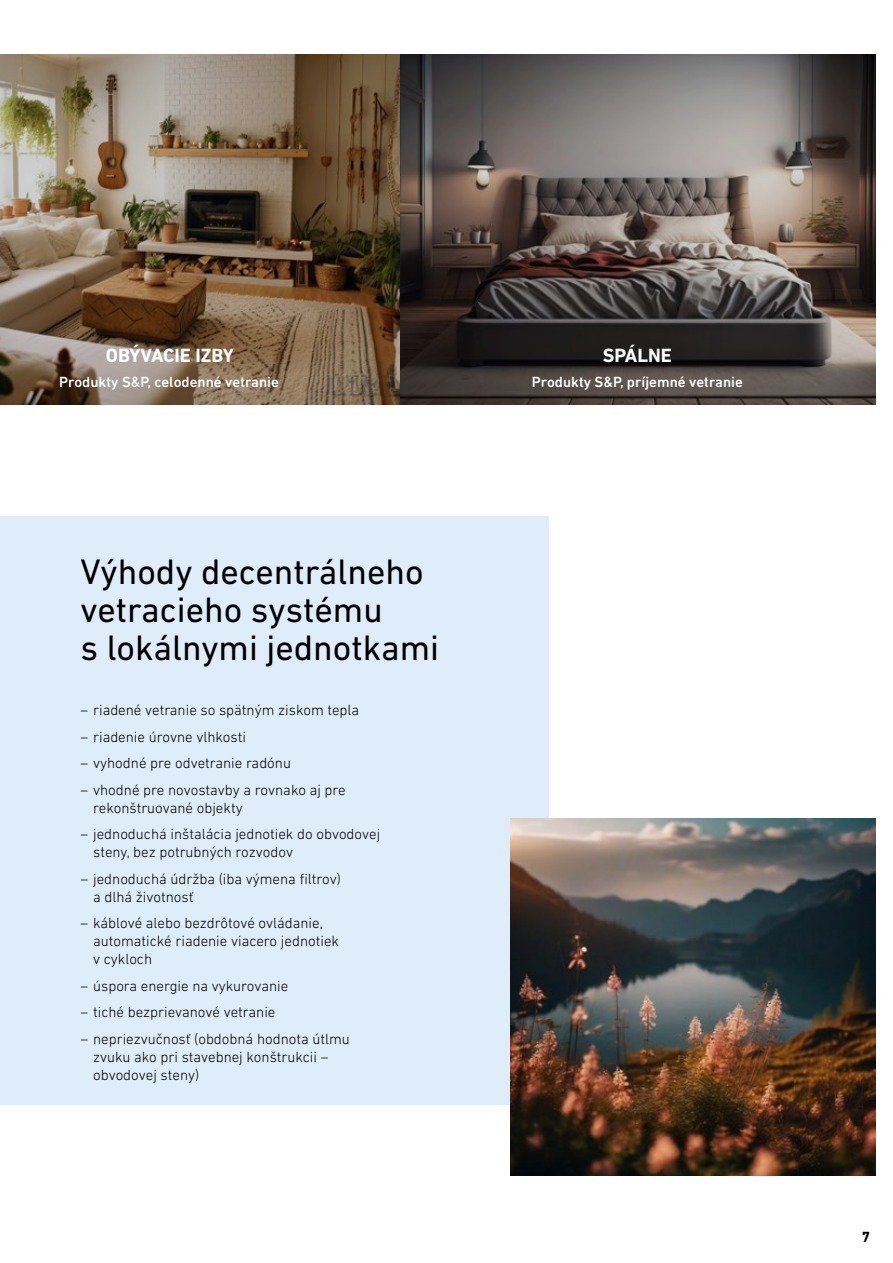
<style>
.page{position:relative;width:893px;height:1263px;background:#fff}
.page>*{position:absolute;margin:0;border:0;box-sizing:border-box;transform-origin:0 0}
.t1{font:36px/38.1px "DIN Next LT Pro";color:#000}
.t2{font:700 19.5px "DIN Next LT Pro";color:#fff}
.t3{font:300 15px/18px "DIN Next LT Pro";color:#000}
.t4{font:500 15px "DIN Next LT Pro";color:#fff}
.t5{font:700 15px "DIN Next LT Pro";color:#000}
</style>
<div class="page">
<div style="left:0;top:516px;width:549px;height:588px;background:#deedf9"></div>
<img style="left:0;top:54px;width:876px;height:351px">
<img style="left:510px;top:819px;width:366px;height:357px">
<h2 class="t2" style="left:106px;top:344px;width:130px">OBÝVACIE IZBY</h2>
<h2 class="t2" style="left:603px;top:344px;width:71px">SPÁLNE</h2>
<p class="t4" style="left:59px;top:373px;width:221px">Produkty S&amp;P, celodenné vetranie</p>
<p class="t4" style="left:532px;top:373px;width:213px">Produkty S&amp;P, príjemné vetranie</p>
<h1 class="t1" style="left:80px;top:552px;width:360px">Výhody decentrálneho vetracieho systému<br>s lokálnymi jednotkami</h1>
<p class="t3" style="left:80px;top:701px;width:280px">– riadené vetranie so spätným ziskom tepla</p>
<p class="t3" style="left:80px;top:727px;width:167px">– riadenie úrovne vlhkosti</p>
<p class="t3" style="left:80px;top:754px;width:212px">– vyhodné pre odvetranie radónu</p>
<p class="t3" style="left:93px;top:780px;width:254px;text-indent:-13px">– vhodné pre novostavby a rovnako aj pre rekonštruované objekty</p>
<p class="t3" style="left:93px;top:825px;width:289px;text-indent:-13px">– jednoduchá inštalácia jednotiek do obvodovej steny, bez potrubných rozvodov</p>
<p class="t3" style="left:93px;top:869px;width:249px;text-indent:-13px">– jednoduchá údržba (iba výmena filtrov) a dlhá životnosť</p>
<p class="t3" style="left:93px;top:914px;width:247px;text-indent:-13px">– káblové alebo bezdrôtové ovládanie, automatické riadenie viacero jednotiek v cykloch</p>
<p class="t3" style="left:80px;top:976px;width:209px">– úspora energie na vykurovanie</p>
<p class="t3" style="left:80px;top:1003px;width:197px">– tiché bezprievanové vetranie</p>
<p class="t3" style="left:93px;top:1029px;width:258px;text-indent:-13px">– nepriezvučnosť (obdobná hodnota útlmu zvuku ako pri stavebnej konštrukcii – obvodovej steny)</p>
<p class="t5" style="left:862px;top:1228px;width:10px">7</p>
</div>
